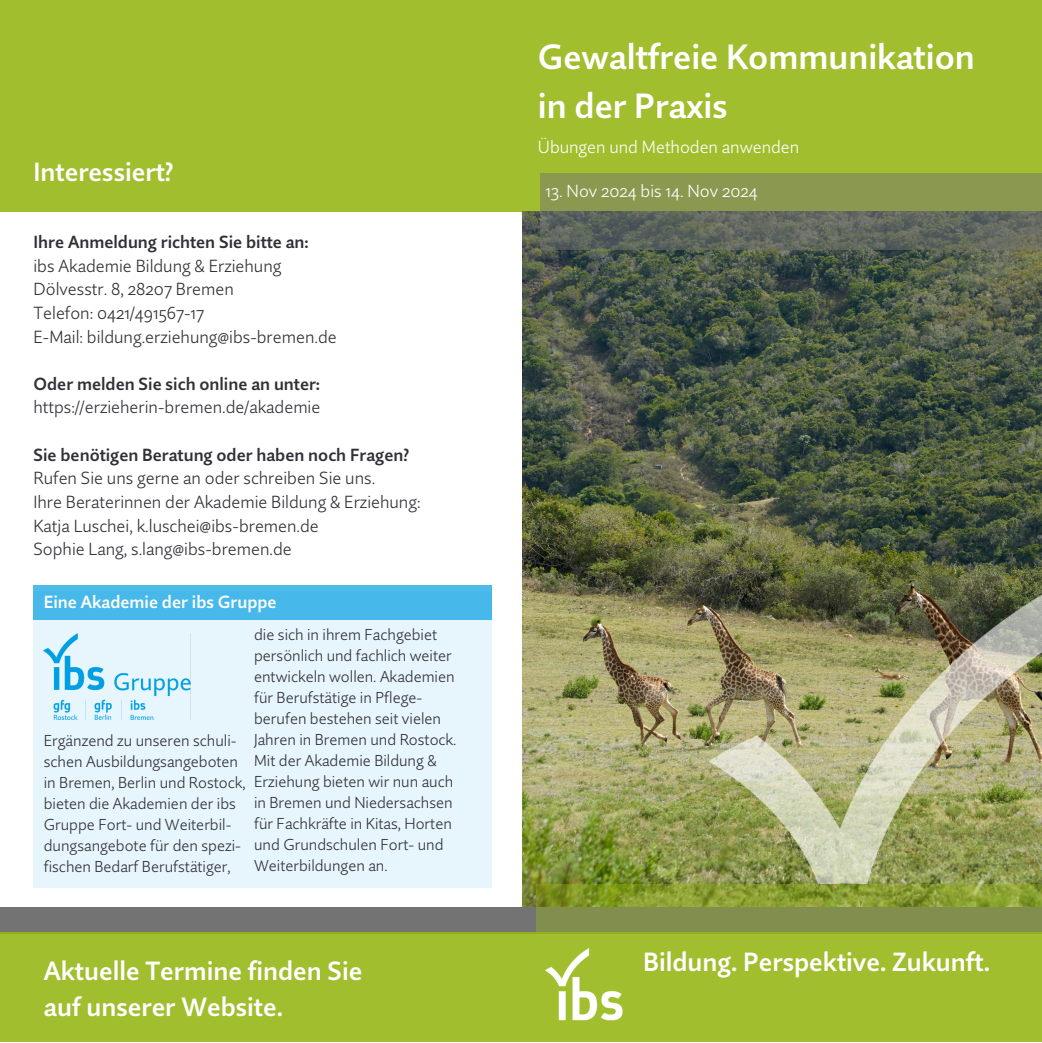
<style>
.page{position:relative;width:1042px;height:1043px;background:#fff}
.page>*{position:absolute;margin:0;border:0;box-sizing:border-box;transform-origin:0 0}
.t1{font:600 35px/48.5px "Quire Sans Pro";color:#fff}
.t2{font:600 26.25px/36.8px "Quire Sans Pro";color:#fff}
.t3{font:300 17.5px "Quire Sans Pro";color:#313036}
.t4{font:600 17.5px "Quire Sans Pro";color:#313036}
.t5{font:300 17.5px "Quire Sans Pro";color:#fff}
.t6{font:600 17.5px "Quire Sans Pro";color:#fff}
.t7{font:300 15.75px "Quire Sans Pro";color:#313036}
</style>
<div class="page">
<div style="left:0;top:0;width:1041px;height:211px;background:#a1be2e"></div>
<img style="left:522px;top:211px;width:519px;height:696px">
<svg style="left:539px;top:173px;width:502px;height:76px;background:#757f57"></svg>
<div style="left:0;top:907px;width:1041px;height:26px;background:#737373"></div>
<svg style="left:535px;top:883px;width:506px;height:47px;background:#83943e"></svg>
<div style="left:0;top:932px;width:1041px;height:109px;background:#a1be2e"></div>
<img style="left:545px;top:948px;width:78px;height:73px">
<img style="left:699px;top:586px;width:342px;height:297px">
<div style="left:33px;top:591px;width:459px;height:296px;background:#e7f5fc"></div>
<div style="left:33px;top:584px;width:459px;height:35px;background:#46b8ea"></div>
<img style="left:44px;top:633px;width:147px;height:85px">
<p class="t2" style="left:33px;top:153px;width:142px">Interessiert?</p>
<p class="t4" style="left:33px;top:230px;width:277px">Ihre Anmeldung richten Sie bitte an:</p>
<p class="t3" style="left:33px;top:254px;width:249px">ibs Akademie Bildung &amp; Erziehung</p>
<p class="t3" style="left:33px;top:277px;width:202px">Dölvesstr. 8, 28207 Bremen</p>
<p class="t3" style="left:33px;top:301px;width:172px">Telefon: 0421/491567-17</p>
<p class="t3" style="left:33px;top:325px;width:305px">E-Mail: bildung.erziehung@ibs-bremen.de</p>
<p class="t4" style="left:33px;top:372px;width:288px">Oder melden Sie sich online an unter:</p>
<p class="t3" style="left:33px;top:395px;width:288px">https://erzieherin-bremen.de/akademie</p>
<p class="t4" style="left:33px;top:443px;width:377px">Sie benötigen Beratung oder haben noch Fragen?</p>
<p class="t3" style="left:33px;top:466px;width:343px">Rufen Sie uns gerne an oder schreiben Sie uns.</p>
<p class="t3" style="left:33px;top:490px;width:388px">Ihre Beraterinnen der Akademie Bildung &amp; Erziehung:</p>
<p class="t3" style="left:33px;top:513px;width:287px">Katja Luschei, k.luschei@ibs-bremen.de</p>
<p class="t3" style="left:33px;top:537px;width:260px">Sophie Lang, s.lang@ibs-bremen.de</p>
<p class="t6" style="left:44px;top:589px;width:234px">Eine Akademie der ibs Gruppe</p>
<p class="t7" style="left:44px;top:730px;width:194px">Ergänzend zu unseren schuli-</p>
<p class="t7" style="left:44px;top:751px;width:196px">schen Ausbildungsangeboten</p>
<p class="t7" style="left:44px;top:772px;width:203px">in Bremen, Berlin und Rostock,</p>
<p class="t7" style="left:44px;top:793px;width:193px">bieten die Akademien der ibs</p>
<p class="t7" style="left:44px;top:814px;width:189px">Gruppe Fort- und Weiterbil-</p>
<p class="t7" style="left:44px;top:835px;width:199px">dungsangebote für den spezi-</p>
<p class="t7" style="left:44px;top:856px;width:188px">fischen Bedarf Berufstätiger,</p>
<p class="t7" style="left:254px;top:624px;width:184px">die sich in ihrem Fachgebiet</p>
<p class="t7" style="left:254px;top:645px;width:199px">persönlich und fachlich weiter</p>
<p class="t7" style="left:254px;top:666px;width:202px">entwickeln wollen. Akademien</p>
<p class="t7" style="left:254px;top:687px;width:170px">für Berufstätige in Pflege-</p>
<p class="t7" style="left:254px;top:708px;width:188px">berufen bestehen seit vielen</p>
<p class="t7" style="left:254px;top:729px;width:204px">Jahren in Bremen und Rostock.</p>
<p class="t7" style="left:254px;top:750px;width:184px">Mit der Akademie Bildung &amp;</p>
<p class="t7" style="left:254px;top:771px;width:200px">Erziehung bieten wir nun auch</p>
<p class="t7" style="left:254px;top:792px;width:200px">in Bremen und Niedersachsen</p>
<p class="t7" style="left:254px;top:813px;width:199px">für Fachkräfte in Kitas, Horten</p>
<p class="t7" style="left:254px;top:834px;width:191px">und Grundschulen Fort- und</p>
<p class="t7" style="left:254px;top:855px;width:135px">Weiterbildungen an.</p>
<p class="t2" style="left:44px;top:951px;width:320px">Aktuelle Termine finden Sie auf unserer Website.</p>
<p class="t1" style="left:538px;top:32px;width:438px">Gewaltfreie Kommunikation in der Praxis</p>
<p class="t5" style="left:538px;top:135px;width:263px">Übungen und Methoden anwenden</p>
<p class="t5" style="left:545px;top:179px;width:213px">13. Nov 2024 bis 14. Nov 2024</p>
<p class="t2" style="left:643px;top:942px;width:348px">Bildung. Perspektive. Zukunft.</p>
</div>
